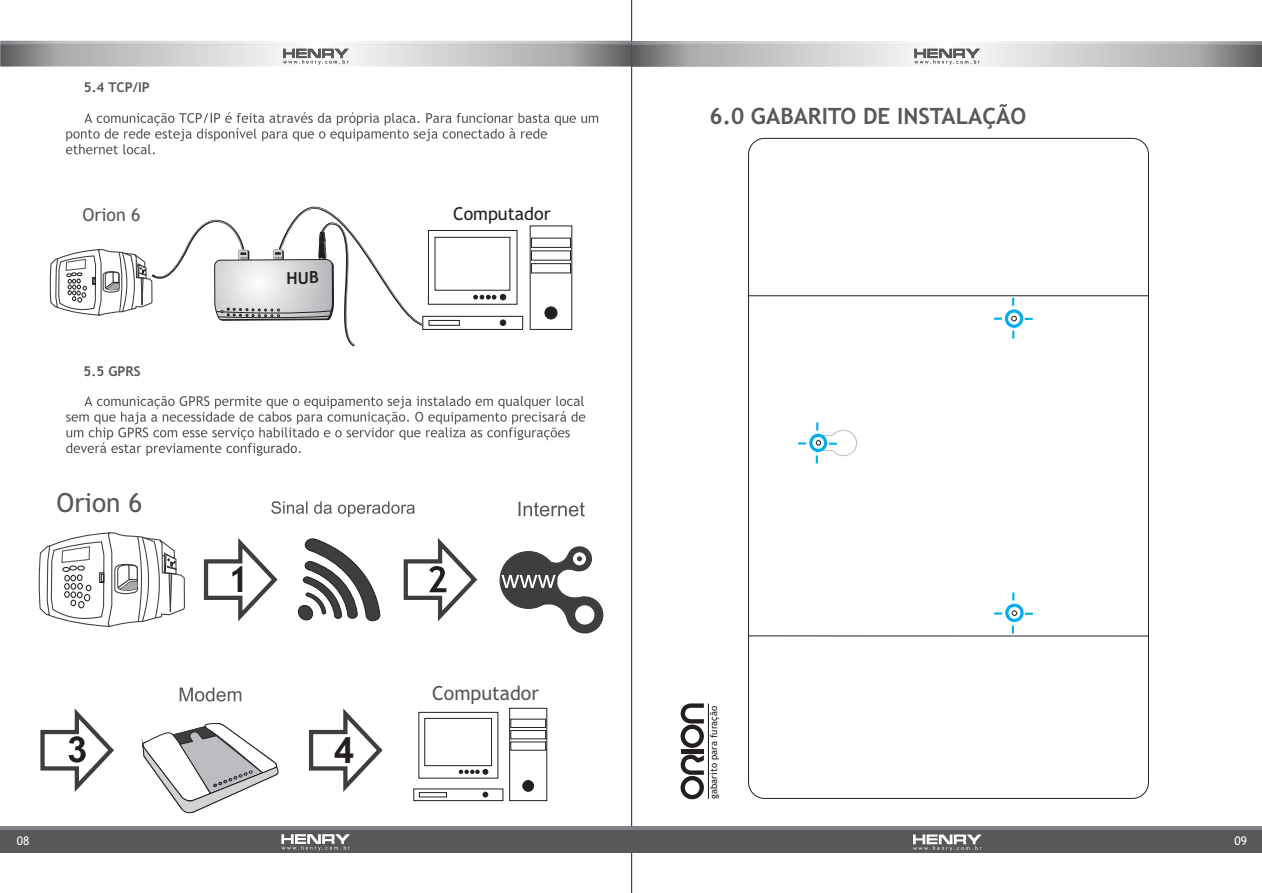
<style>
.page{position:relative;width:1262px;height:893px;background:#fff}
.page>*{position:absolute;margin:0;border:0;box-sizing:border-box;transform-origin:0 0}
.t1{font:700 36px "Trebuchet MS";color:#231f20}
.t2{font:700 36px "Arial";color:#231f20}
.t3{font:26.4px "Trebuchet MS";color:#57585a}
.t4{font:700 22.5px "Trebuchet MS";color:#57585a}
.t5{font:19.5px "Trebuchet MS";color:#57585a}
.t6{font:17.85px "Trebuchet MS";color:#231f20}
.t7{font:17.85px "Trebuchet MS";color:#57585a}
.t8{font:700 16.5px "Trebuchet MS";color:#231f20}
.t9{font:700 13.5px "Trebuchet MS";color:#57585a}
.t10{font:12px "Trebuchet MS";color:#fff}
.t11{font:9.6px "Trebuchet MS";color:#231f20}
</style>
<div class="page">
<hr style="left:631px;top:0;width:1px;height:893px;background:#231f20">
<svg style="left:66px;top:396px;width:519px;height:59px"></svg>
<svg style="left:297px;top:538px;width:83px;height:84px"></svg>
<svg style="left:501px;top:546px;width:103px;height:88px"></svg>
<div style="left:509px;top:708px;width:38px;height:93px;background:#fff;border:1px solid #231f20"></div>
<div style="left:413px;top:788px;width:90px;height:13px;background:#fff;border:1px solid #231f20"></div>
<div style="left:424px;top:718px;width:68px;height:48px;border:1px solid #231f20"></div>
<div style="left:510px;top:730px;width:36px;height:9px;border:1px solid #231f20"></div>
<div style="left:522px;top:780px;width:12px;height:11px;background:#231f20;border:1px solid #231f20;border-radius:50%"></div>
<svg style="left:482px;top:791px;width:6px;height:6px"></svg>
<svg style="left:459px;top:769px;width:29px;height:5px"></svg>
<div style="left:419px;top:792px;width:28px;height:5px;border:1px solid #231f20"></div>
<div style="left:422px;top:316px;width:101px;height:14px;background:#fff;border:1px solid #231f20"></div>
<div style="left:428px;top:230px;width:89px;height:74px;background:#fff;border:1px solid #231f20"></div>
<div style="left:434px;top:237px;width:76px;height:53px;border:1px solid #231f20"></div>
<div style="left:531px;top:238px;width:40px;height:10px;border:1px solid #231f20"></div>
<div style="left:531px;top:263px;width:40px;height:10px;border:1px solid #231f20"></div>
<div style="left:544px;top:306px;width:13px;height:13px;background:#231f20;border:1px solid #231f20;border-radius:50%"></div>
<svg style="left:500px;top:319px;width:6px;height:7px"></svg>
<svg style="left:473px;top:294px;width:33px;height:6px"></svg>
<div style="left:428px;top:320px;width:32px;height:6px;border:1px solid #231f20"></div>
<svg style="left:66px;top:112px;width:532px;height:42px"></svg>
<div style="left:0;top:829px;width:1262px;height:23px;background:#57585a"></div>
<hr style="left:0;top:826px;width:1262px;height:3px;background:#808285">
<svg style="left:281px;top:834px;width:69px;height:16px"></svg>
<svg style="left:913px;top:834px;width:68px;height:17px"></svg>
<svg style="left:141px;top:723px;width:138px;height:91px"></svg>
<svg style="left:180px;top:687px;width:61px;height:14px"></svg>
<svg style="left:0;top:30px;width:1262px;height:37px"></svg>
<svg style="left:49px;top:206px;width:376px;height:141px"></svg>
<svg style="left:38px;top:532px;width:147px;height:95px"></svg>
<hr style="left:748px;top:635px;width:400px;height:1px;background:#231f20">
<hr style="left:748px;top:295px;width:400px;height:1px;background:#231f20">
<svg style="left:1004px;top:309px;width:19px;height:19px"></svg>
<svg style="left:1005px;top:603px;width:18px;height:19px"></svg>
<hr style="left:682px;top:749px;width:22px;height:4px;background:#231f20">
<svg style="left:680px;top:703px;width:24px;height:45px"></svg>
<svg style="left:680px;top:754px;width:24px;height:45px"></svg>
<hr style="left:708px;top:703px;width:1px;height:96px;background:#231f20">
<svg style="left:1011px;top:610px;width:6px;height:5px"></svg>
<svg style="left:1011px;top:316px;width:5px;height:5px"></svg>
<svg style="left:798px;top:422px;width:59px;height:41px"></svg>
<svg style="left:994px;top:612px;width:8px;height:2px"></svg>
<svg style="left:1012px;top:592px;width:2px;height:8px"></svg>
<svg style="left:1011px;top:625px;width:3px;height:8px"></svg>
<svg style="left:1025px;top:612px;width:8px;height:2px"></svg>
<svg style="left:994px;top:317px;width:8px;height:3px"></svg>
<svg style="left:1012px;top:298px;width:2px;height:7px"></svg>
<svg style="left:1024px;top:318px;width:8px;height:2px"></svg>
<svg style="left:203px;top:538px;width:75px;height:84px"></svg>
<svg style="left:403px;top:538px;width:75px;height:83px"></svg>
<svg style="left:40px;top:708px;width:74px;height:84px"></svg>
<svg style="left:309px;top:708px;width:74px;height:84px"></svg>
<svg style="left:271px;top:501px;width:144px;height:16px"></svg>
<svg style="left:518px;top:502px;width:67px;height:14px"></svg>
<svg style="left:1012px;top:330px;width:2px;height:8px"></svg>
<p class="t9" style="left:84px;top:82px;width:67px">5.4 TCP/IP</p>
<p class="t7" style="left:83px;top:208px;width:60px">Orion 6</p>
<p class="t6" style="left:453px;top:207px;width:99px">Computador</p>
<p class="t9" style="left:84px;top:366px;width:58px">5.5 GPRS</p>
<p class="t8" style="left:286px;top:271px;width:34px">HUB</p>
<p class="t3" style="left:57px;top:493px;width:87px">Orion 6</p>
<h1 class="t1" style="left:228px;top:565px;width:23px">1</h1>
<p class="t10" style="left:17px;top:836px;width:14px">08</p>
<h1 class="t2" style="left:334px;top:736px;width:22px">4</h1>
<p class="t5" style="left:432px;top:685px;width:108px">Computador</p>
<p class="t4" style="left:709px;top:107px;width:318px">6.0 GABARITO DE INSTALAÇÃO</p>
<p class="t11" style="left:710px;top:798px;width:95px;rotate:-90deg">gabarito para furação</p>
<p class="t10" style="left:1234px;top:836px;width:14px">09</p>
</div>
